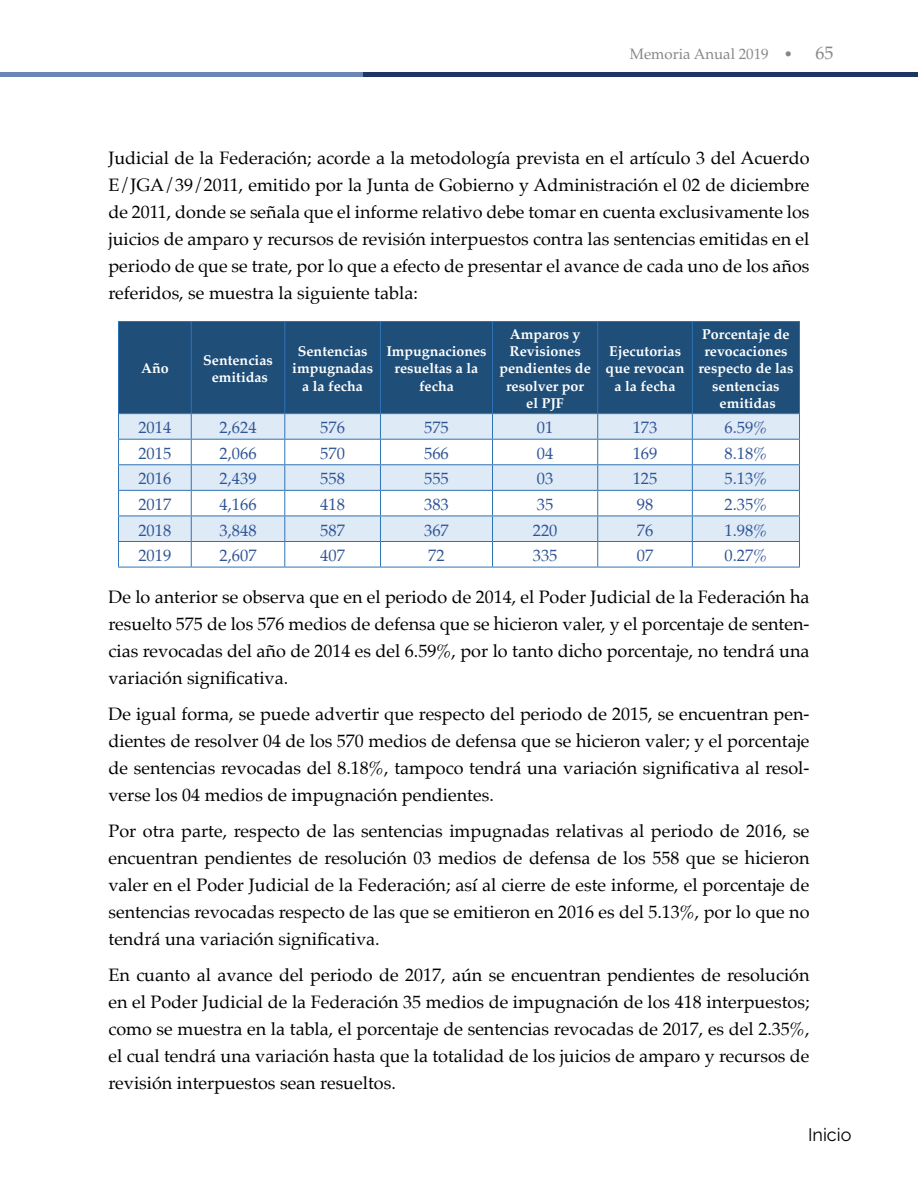
<style>
.page{position:relative;width:918px;height:1188px;background:#fff}
.page>*{position:absolute;margin:0;border:0;box-sizing:border-box;transform-origin:0 0}
.t1{font:18px/27px "Palatino";color:#000;text-align:justify}
.t2{font:18px "Raleway";color:#000}
.t3{font:16.5px "Palatino";color:#2f5496}
.t4{font:15px "Palatino LT Std";color:#878787}
.t5{font:700 14.25px/17.1px "Palatino";color:#fff;text-align:center}
.s1{font-size:18px}
</style>
<div class="page">
<div style="left:0;top:72px;width:363px;height:5px;background:#6a86b7"></div>
<div style="left:363px;top:72px;width:555px;height:5px;background:#1f3664"></div>
<div style="left:119px;top:322px;width:680px;height:91px;background:#1f4e79"></div>
<svg style="left:693px;top:414px;width:106px;height:127px;fill:#deeaf6"></svg>
<hr style="left:118px;top:321px;width:73px;height:1px;background:#2e74b5">
<hr style="left:118px;top:322px;width:1px;height:91px;background:#2e74b5">
<hr style="left:191px;top:321px;width:94px;height:1px;background:#2e74b5">
<hr style="left:191px;top:322px;width:1px;height:91px;background:#2e74b5">
<hr style="left:285px;top:321px;width:95px;height:1px;background:#2e74b5">
<hr style="left:284px;top:322px;width:1px;height:91px;background:#2e74b5">
<hr style="left:380px;top:321px;width:113px;height:1px;background:#2e74b5">
<hr style="left:380px;top:322px;width:1px;height:91px;background:#2e74b5">
<hr style="left:493px;top:321px;width:105px;height:1px;background:#2e74b5">
<hr style="left:492px;top:322px;width:1px;height:91px;background:#2e74b5">
<hr style="left:598px;top:321px;width:94px;height:1px;background:#2e74b5">
<hr style="left:597px;top:322px;width:1px;height:91px;background:#2e74b5">
<hr style="left:692px;top:321px;width:108px;height:1px;background:#2e74b5">
<hr style="left:692px;top:322px;width:1px;height:91px;background:#2e74b5">
<hr style="left:799px;top:322px;width:1px;height:91px;background:#2e74b5">
<hr style="left:118px;top:413px;width:73px;height:1px;background:#2e74b5">
<hr style="left:191px;top:413px;width:94px;height:1px;background:#2e74b5">
<hr style="left:285px;top:413px;width:95px;height:1px;background:#2e74b5">
<hr style="left:380px;top:413px;width:113px;height:1px;background:#2e74b5">
<hr style="left:493px;top:413px;width:105px;height:1px;background:#2e74b5">
<hr style="left:598px;top:413px;width:94px;height:1px;background:#2e74b5">
<hr style="left:692px;top:413px;width:108px;height:1px;background:#2e74b5">
<hr style="left:692px;top:439px;width:108px;height:1px;background:#2e74b5">
<hr style="left:692px;top:464px;width:108px;height:1px;background:#2e74b5">
<hr style="left:692px;top:490px;width:108px;height:1px;background:#2e74b5">
<hr style="left:692px;top:516px;width:108px;height:1px;background:#2e74b5">
<hr style="left:692px;top:541px;width:108px;height:1px;background:#2e74b5">
<svg style="left:118px;top:414px;width:575px;height:153px"></svg>
<svg style="left:799px;top:414px;width:1px;height:153px"></svg>
<hr style="left:118px;top:567px;width:73px;height:1px;background:#2e74b5">
<hr style="left:191px;top:567px;width:94px;height:1px;background:#2e74b5">
<hr style="left:285px;top:567px;width:95px;height:1px;background:#2e74b5">
<hr style="left:380px;top:567px;width:113px;height:1px;background:#2e74b5">
<hr style="left:493px;top:567px;width:105px;height:1px;background:#2e74b5">
<hr style="left:598px;top:567px;width:94px;height:1px;background:#2e74b5">
<hr style="left:692px;top:567px;width:108px;height:1px;background:#2e74b5">
<p class="t4" style="left:630px;top:45px;width:205px">Memoria Anual 2019 • <span class="s1">65</span></p>
<p class="t1" style="left:108px;top:144px;width:703px">Judicial de la Federación; acorde a la metodología prevista en el artículo 3 del Acuerdo E/JGA/39/2011, emitido por la Junta de Gobierno y Administración el 02 de diciembre de 2011, donde se señala que el informe relativo debe tomar en cuenta exclusivamente los juicios de amparo y recursos de revisión interpuestos contra las sentencias emitidas en el periodo de que se trate, por lo que a efecto de presentar el avance de cada uno de los años referidos, se muestra la siguiente tabla:</p>
<p class="t5" style="left:141px;top:360px;width:29px">Año</p>
<p class="t5" style="left:203px;top:351px;width:71px">Sentencias emitidas</p>
<p class="t5" style="left:292px;top:343px;width:82px">Sentencias impugnadas a la fecha</p>
<p class="t5" style="left:386px;top:343px;width:102px">Impugnaciones resueltas a la fecha</p>
<p class="t5" style="left:499px;top:325px;width:93px">Amparos y<br>Revisiones pendientes de resolver por el PJF</p>
<p class="t5" style="left:606px;top:343px;width:80px">Ejecutorias que revocan a la fecha</p>
<p class="t5" style="left:698px;top:325px;width:96px">Porcentaje de revocaciones respecto de las sentencias emitidas</p>
<p class="t3" style="left:138px;top:414px;width:34px">2014</p>
<p class="t3" style="left:219px;top:414px;width:39px">2,624</p>
<p class="t3" style="left:320px;top:414px;width:26px">576</p>
<p class="t3" style="left:424px;top:414px;width:26px">575</p>
<p class="t3" style="left:537px;top:414px;width:18px">01</p>
<p class="t3" style="left:633px;top:414px;width:26px">173</p>
<p class="t3" style="left:725px;top:414px;width:44px">6.59%</p>
<p class="t3" style="left:138px;top:439px;width:34px">2015</p>
<p class="t3" style="left:219px;top:439px;width:39px">2,066</p>
<p class="t3" style="left:320px;top:439px;width:26px">570</p>
<p class="t3" style="left:424px;top:439px;width:26px">566</p>
<p class="t3" style="left:537px;top:439px;width:18px">04</p>
<p class="t3" style="left:633px;top:439px;width:26px">169</p>
<p class="t3" style="left:725px;top:439px;width:44px">8.18%</p>
<p class="t3" style="left:138px;top:465px;width:34px">2016</p>
<p class="t3" style="left:219px;top:465px;width:39px">2,439</p>
<p class="t3" style="left:320px;top:465px;width:26px">558</p>
<p class="t3" style="left:424px;top:465px;width:26px">555</p>
<p class="t3" style="left:537px;top:465px;width:18px">03</p>
<p class="t3" style="left:633px;top:465px;width:26px">125</p>
<p class="t3" style="left:725px;top:465px;width:44px">5.13%</p>
<p class="t3" style="left:138px;top:491px;width:34px">2017</p>
<p class="t3" style="left:219px;top:491px;width:39px">4,166</p>
<p class="t3" style="left:320px;top:491px;width:26px">418</p>
<p class="t3" style="left:424px;top:491px;width:26px">383</p>
<p class="t3" style="left:537px;top:491px;width:18px">35</p>
<p class="t3" style="left:637px;top:491px;width:18px">98</p>
<p class="t3" style="left:725px;top:491px;width:44px">2.35%</p>
<p class="t3" style="left:138px;top:516px;width:34px">2018</p>
<p class="t3" style="left:219px;top:516px;width:39px">3,848</p>
<p class="t3" style="left:320px;top:516px;width:26px">587</p>
<p class="t3" style="left:424px;top:516px;width:26px">367</p>
<p class="t3" style="left:533px;top:516px;width:26px">220</p>
<p class="t3" style="left:637px;top:516px;width:18px">76</p>
<p class="t3" style="left:725px;top:516px;width:44px">1.98%</p>
<p class="t3" style="left:138px;top:542px;width:34px">2019</p>
<p class="t3" style="left:219px;top:542px;width:39px">2,607</p>
<p class="t3" style="left:320px;top:542px;width:26px">407</p>
<p class="t3" style="left:428px;top:542px;width:18px">72</p>
<p class="t3" style="left:533px;top:542px;width:26px">335</p>
<p class="t3" style="left:637px;top:542px;width:18px">07</p>
<p class="t3" style="left:725px;top:542px;width:44px">0.27%</p>
<p class="t1" style="left:108px;top:584px;width:703px">De lo anterior se observa que en el periodo de 2014, el Poder Judicial de la Federación ha resuelto 575 de los 576 medios de defensa que se hicieron valer, y el porcentaje de senten&shy;cias revocadas del año de 2014 es del 6.59%, por lo tanto dicho porcentaje, no tendrá una variación significativa.</p>
<p class="t1" style="left:108px;top:701px;width:703px">De igual forma, se puede advertir que respecto del periodo de 2015, se encuentran pen&shy;dientes de resolver 04 de los 570 medios de defensa que se hicieron valer; y el porcentaje de sentencias revocadas del 8.18%, tampoco tendrá una variación significativa al resol&shy;verse los 04 medios de impugnación pendientes.</p>
<p class="t1" style="left:108px;top:818px;width:703px">Por otra parte, respecto de las sentencias impugnadas relativas al periodo de 2016, se encuentran pendientes de resolución 03 medios de defensa de los 558 que se hicieron valer en el Poder Judicial de la Federación; así al cierre de este informe, el porcentaje de sentencias revocadas respecto de las que se emitieron en 2016 es del 5.13%, por lo que no tendrá una variación significativa.</p>
<p class="t1" style="left:108px;top:962px;width:703px">En cuanto al avance del periodo de 2017, aún se encuentran pendientes de resolución en el Poder Judicial de la Federación 35 medios de impugnación de los 418 interpuestos; como se muestra en la tabla, el porcentaje de sentencias revocadas de 2017, es del 2.35%, el cual tendrá una variación hasta que la totalidad de los juicios de amparo y recursos de revisión interpuestos sean resueltos.</p>
<p class="t2" style="left:808px;top:1124px;width:45px">Inicio</p>
</div>
